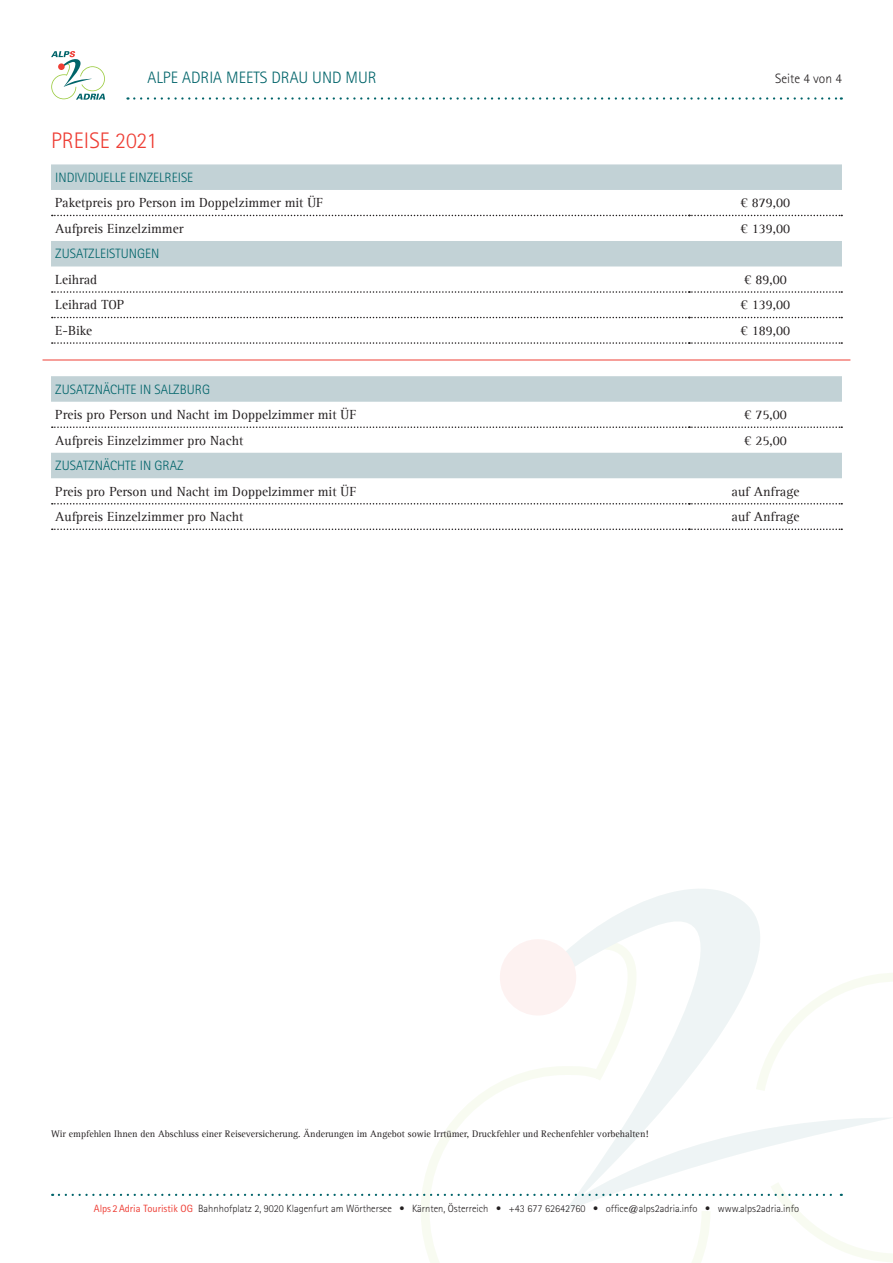
<style>
.page{position:relative;width:893px;height:1263px;background:#fff}
.page>*{position:absolute;margin:0;border:0;box-sizing:border-box;transform-origin:0 0}
.t1{font:300 22.5px "Rotis Sans Serif Std";color:#ee3e35}
.t2{font:300 16.5px "Rotis Sans Serif Std";color:#00646a}
.t3{font:13.5px "Agfa Rotis Serif";color:#231f20}
.t4{font:300 13.5px "Rotis Sans Serif Std";color:#00646a}
.t5{font:300 13.5px "Rotis Sans Serif Std";color:#231f20}
.t6{font:300 10.5px "Rotis Sans Serif Std";color:#231f20}
.t7{font:9.75px "Agfa Rotis Serif";color:#231f20}
.s1{font-weight:400;color:#ee3e35}
</style>
<div class="page">
<svg style="left:421px;top:973px;width:472px;height:290px"></svg>
<svg style="left:519px;top:889px;width:328px;height:225px"></svg>
<div style="left:500px;top:939px;width:76px;height:76px;background:#fdf2f1;border-radius:50%"></div>
<svg style="left:59px;top:1114px;width:834px;height:97px"></svg>
<svg style="left:134px;top:97px;width:708px;height:3px"></svg>
<svg style="left:51px;top:51px;width:54px;height:49px"></svg>
<svg style="left:51px;top:164px;width:791px;height:102px"></svg>
<svg style="left:52px;top:215px;width:790px;height:1px"></svg>
<svg style="left:52px;top:291px;width:790px;height:2px"></svg>
<svg style="left:52px;top:317px;width:790px;height:1px"></svg>
<svg style="left:52px;top:342px;width:790px;height:2px"></svg>
<svg style="left:51px;top:376px;width:791px;height:102px"></svg>
<svg style="left:52px;top:426px;width:790px;height:2px"></svg>
<svg style="left:52px;top:503px;width:790px;height:1px"></svg>
<svg style="left:52px;top:528px;width:790px;height:2px"></svg>
<hr style="left:43px;top:360px;width:807px;height:1px;background:#ee3e35">
<p class="t2" style="left:148px;top:68px;width:231px">ALPE ADRIA MEETS DRAU UND MUR</p>
<p class="t5" style="left:775px;top:71px;width:68px">Seite 4 von 4</p>
<h1 class="t1" style="left:51px;top:128px;width:108px">PREISE 2021</h1>
<p class="t4" style="left:55px;top:170px;width:139px">INDIVIDUELLE EINZELREISE</p>
<p class="t3" style="left:55px;top:195px;width:270px">Paketpreis pro Person im Doppelzimmer mit ÜF</p>
<p class="t3" style="left:741px;top:195px;width:51px">€ 879,00</p>
<p class="t3" style="left:55px;top:221px;width:130px">Aufpreis Einzelzimmer</p>
<p class="t3" style="left:741px;top:221px;width:51px">€ 139,00</p>
<p class="t4" style="left:55px;top:246px;width:105px">ZUSATZLEISTUNGEN</p>
<p class="t3" style="left:55px;top:272px;width:44px">Leihrad</p>
<p class="t3" style="left:744px;top:272px;width:44px">€ 89,00</p>
<p class="t3" style="left:55px;top:297px;width:71px">Leihrad TOP</p>
<p class="t3" style="left:741px;top:297px;width:51px">€ 139,00</p>
<p class="t3" style="left:55px;top:323px;width:39px">E-Bike</p>
<p class="t3" style="left:741px;top:323px;width:51px">€ 189,00</p>
<p class="t4" style="left:55px;top:381px;width:156px">ZUSATZNÄCHTE IN SALZBURG</p>
<p class="t3" style="left:55px;top:407px;width:303px">Preis pro Person und Nacht im Doppelzimmer mit ÜF</p>
<p class="t3" style="left:744px;top:407px;width:44px">€ 75,00</p>
<p class="t3" style="left:55px;top:432px;width:189px">Aufpreis Einzelzimmer pro Nacht</p>
<p class="t3" style="left:744px;top:432px;width:44px">€ 25,00</p>
<p class="t4" style="left:55px;top:458px;width:130px">ZUSATZNÄCHTE IN GRAZ</p>
<p class="t3" style="left:55px;top:483px;width:303px">Preis pro Person und Nacht im Doppelzimmer mit ÜF</p>
<p class="t3" style="left:731px;top:483px;width:69px">auf Anfrage</p>
<p class="t3" style="left:55px;top:509px;width:189px">Aufpreis Einzelzimmer pro Nacht</p>
<p class="t3" style="left:731px;top:509px;width:69px">auf Anfrage</p>
<p class="t7" style="left:51px;top:1128px;width:599px">Wir empfehlen Ihnen den Abschluss einer Reiseversicherung. Änderungen im Angebot sowie Irrtümer, Druckfehler und Rechenfehler vorbehalten!</p>
<p class="t6" style="left:94px;top:1202px;width:707px"><span class="s1">Alps 2Adria Touristik OG</span> Bahnhofplatz 2, 9020 Klagenfurt am Wörthersee • Kärnten, Österreich • +43 677 62642760 • office@alps2adria.info • www.alps2adria.info</p>
</div>
